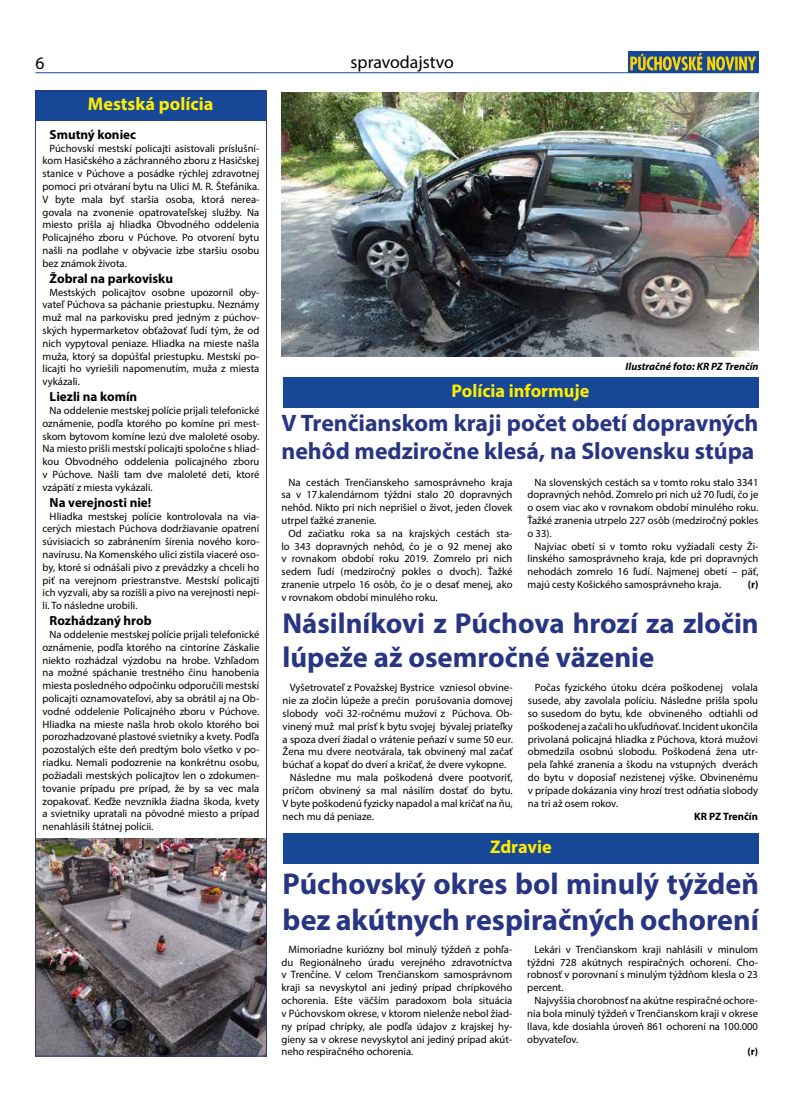
<style>
.page{position:relative;width:794px;height:1110px;background:#fff}
.page>*{position:absolute;margin:0;border:0;box-sizing:border-box;transform-origin:0 0}
.t1{font:700 30.12px/36.1px "Myriad Pro";color:#283583}
.t2{font:700 28.88px/34.6px "Myriad Pro";color:#283583}
.t3{font:700 23.88px/28.6px "Myriad Pro";color:#283583}
.t4{font:700 18.38px "Myriad Pro";color:#ffed00}
.t5{font:17.75px "Myriad Pro";color:#000}
.t6{font:700 13.12px "Myriad Pro";color:#000}
.t7{font:10.62px/12.8px "Myriad Pro";color:#000;text-align:justify}
.t8{font:italic 700 10.62px "Myriad Pro";color:#000}
.t9{font:700 10.62px "Myriad Pro";color:#000}
</style>
<div class="page">
<hr style="left:35px;top:72px;width:723px;height:1px;background:#174898">
<div style="left:628px;top:51px;width:130px;height:22px;background:#174898"></div>
<svg style="left:630px;top:53px;width:126px;height:18px"></svg>
<div style="left:35px;top:91px;width:231px;height:30px;background:#174898"></div>
<div style="left:283px;top:377px;width:475px;height:30px;background:#174898"></div>
<div style="left:283px;top:832px;width:475px;height:31px;background:#174898"></div>
<img style="left:281px;top:92px;width:477px;height:265px">
<img style="left:37px;top:838px;width:228px;height:215px">
<div style="left:35px;top:91px;width:232px;height:964px;border:1px solid #283583"></div>
<h3 class="t5" style="left:35px;top:52px;width:11px">6</h3>
<h3 class="t5" style="left:350px;top:51px;width:105px">spravodajstvo</h3>
<h3 class="t4" style="left:88px;top:92px;width:127px">Mestská polícia</h3>
<p class="t6" style="left:50px;top:126px;width:88px">Smutný koniec</p>
<p class="t7" style="left:43px;top:141px;width:218px;text-indent:7px">Púchovskí mestskí policajti asistovali príslušní&shy;kom Hasičského a záchranného zboru z Hasičskej stanice v Púchove a posádke rýchlej zdravotnej pomoci pri otváraní bytu na Ulici M. R. Štefánika.<br>V byte mala byť staršia osoba, ktorá nerea&shy;govala na zvonenie opatrovateľskej služby. Na miesto prišla aj hliadka Obvodného oddelenia Policajného zboru v Púchove. Po otvorení bytu našli na podlahe v obývacie izbe staršiu osobu bez známok života.</p>
<p class="t6" style="left:50px;top:270px;width:125px">Žobral na parkovisku</p>
<p class="t7" style="left:43px;top:285px;width:218px;text-indent:7px">Mestských policajtov osobne upozornil oby&shy;vateľ Púchova sa páchanie priestupku. Neznámy muž mal na parkovisku pred jedným z púchov&shy;ských hypermarketov obťažovať ľudí tým, že od nich vypytoval peniaze. Hliadka na mieste našla muža, ktorý sa dopúšťal priestupku. Mestskí po&shy;licajti ho vyriešili napomenutím, muža z miesta vykázali.</p>
<p class="t6" style="left:50px;top:388px;width:89px">Liezli na komín</p>
<p class="t7" style="left:43px;top:403px;width:218px;text-indent:7px">Na oddelenie mestskej polície prijali telefonické oznámenie, podľa ktorého po komíne pri mest&shy;skom bytovom komíne lezú dve maloleté osoby.<br>Na miesto prišli mestskí policajti spoločne s hliad&shy;kou Obvodného oddelenia policajného zboru v Púchove. Našli tam dve maloleté deti, ktoré vzápätí z miesta vykázali.</p>
<p class="t6" style="left:50px;top:493px;width:103px">Na verejnosti nie!</p>
<p class="t7" style="left:43px;top:509px;width:218px;text-indent:7px">Hliadka mestskej polície kontrolovala na via&shy;cerých miestach Púchova dodržiavanie opatrení súvisiacich so zabránením šírenia nového koro&shy;navírusu. Na Komenského ulici zistila viaceré oso&shy;by, ktoré si odnášali pivo z prevádzky a chceli ho piť na verejnom priestranstve. Mestskí policajti ich vyzvali, aby sa rozišli a pivo na verejnosti nepi&shy;li. To následne urobili.</p>
<p class="t6" style="left:50px;top:612px;width:103px">Rozhádzaný hrob</p>
<p class="t7" style="left:43px;top:627px;width:218px;text-indent:7px">Na oddelenie mestskej polície prijali telefonické oznámenie, podľa ktorého na cintoríne Záskalie niekto rozhádzal výzdobu na hrobe. Vzhľadom na možné spáchanie trestného činu hanobenia miesta posledného odpočinku odporučili mestskí policajti oznamovateľovi, aby sa obrátil aj na Ob&shy;vodné oddelenie Policajného zboru v Púchove.<br>Hliadka na mieste našla hrob okolo ktorého boi porozhadzované plastové svietniky a kvety. Podľa pozostalých ešte deň predtým bolo všetko v po&shy;riadku. Nemali podozrenie na konkrétnu osobu, požiadali mestských policajtov len o zdokumen&shy;tovanie prípadu pre prípad, že by sa vec mala zopakovať. Keďže nevznikla žiadna škoda, kvety a svietniky upratali na pôvodné miesto a prípad nenahlásili štátnej polícii.</p>
<p class="t8" style="left:625px;top:359px;width:134px">Ilustračné foto: KR PZ Trenčín</p>
<h3 class="t4" style="left:451px;top:378px;width:139px">Polícia informuje</h3>
<h3 class="t3" style="left:281px;top:407px;width:478px">V Trenčianskom kraji počet obetí dopravných nehôd medziročne klesá, na Slovensku stúpa</h3>
<p class="t7" style="left:281px;top:475px;width:232px;text-indent:7px">Na cestách Trenčianskeho samosprávneho kraja sa v 17.kalendárnom týždni stalo 20 dopravných nehôd. Nikto pri nich neprišiel o život, jeden človek utrpel ťažké zranenie.</p>
<p class="t7" style="left:281px;top:526px;width:232px;text-indent:7px">Od začiatku roka sa na krajských cestách sta&shy;lo 343 dopravných nehôd, čo je o 92 menej ako v rovnakom období roku 2019. Zomrelo pri nich sedem ľudí (medziročný pokles o dvoch). Ťažké zranenie utrpelo 16 osôb, čo je o desať menej, ako v rovnakom období minulého roku.</p>
<p class="t7" style="left:527px;top:475px;width:232px;text-indent:7px">Na slovenských cestách sa v tomto roku stalo 3341 dopravných nehôd. Zomrelo pri nich už 70 ľudí, čo je o osem viac ako v rovnakom období minulého roku.<br>Ťažké zranenia utrpelo 227 osôb (medziročný pokles o 33).</p>
<p class="t7" style="left:527px;top:539px;width:232px;text-indent:7px">Najviac obetí si v tomto roku vyžiadali cesty Ži&shy;linského samosprávneho kraja, kde pri dopravných nehodách zomrelo 16 ľudí. Najmenej obetí – päť, majú cesty Košického samosprávneho kraja.</p>
<p class="t9" style="left:748px;top:577px;width:12px">(r)</p>
<h2 class="t2" style="left:282px;top:604px;width:478px">Násilníkovi z Púchova hrozí za zločin lúpeže až osemročné väzenie</h2>
<p class="t7" style="left:290px;top:681px;width:225px">Vyšetrovateľ z Považskej Bystrice vzniesol obvine-</p>
<p class="t7" style="left:283px;top:693px;width:232px">nie za zločin lúpeže a prečin porušovania domovej</p>
<p class="t7" style="left:283px;top:706px;width:232px">slobody voči 32-ročnému mužovi z Púchova. Ob-</p>
<p class="t7" style="left:283px;top:719px;width:232px">vinený muž mal prísť k bytu svojej bývalej priateľky</p>
<p class="t7" style="left:283px;top:732px;width:232px">a spoza dverí žiadal o vrátenie peňazí v sume 50 eur.</p>
<p class="t7" style="left:283px;top:745px;width:232px">Žena mu dvere neotvárala, tak obvinený mal začať</p>
<p class="t7" style="left:283px;top:758px;width:225px">búchať a kopať do dverí a kričať, že dvere vykopne.</p>
<p class="t7" style="left:290px;top:770px;width:225px">Následne mu mala poškodená dvere pootvoriť,</p>
<p class="t7" style="left:283px;top:783px;width:232px">pričom obvinený sa mal násilím dostať do bytu.</p>
<p class="t7" style="left:283px;top:796px;width:232px">V byte poškodenú fyzicky napadol a mal kričať na ňu,</p>
<p class="t7" style="left:283px;top:809px;width:93px">nech mu dá peniaze.</p>
<p class="t7" style="left:528px;top:681px;width:232px;text-indent:7px">Počas fyzického útoku dcéra poškodenej volala susede, aby zavolala políciu. Následne prišla spolu so susedom do bytu, kde obvineného odtiahli od poškodenej a začali ho ukľudňovať. Incident ukončila privolaná policajná hliadka z Púchova, ktorá mužovi obmedzila osobnú slobodu. Poškodená žena utr&shy;pela ľahké zranenia a škodu na vstupných dverách do bytu v doposiaľ nezistenej výške. Obvinenému v prípade dokázania viny hrozí trest odňatia slobody na tri až osem rokov.</p>
<p class="t9" style="left:694px;top:808px;width:65px">KR PZ Trenčín</p>
<h3 class="t4" style="left:490px;top:834px;width:63px">Zdravie</h3>
<h1 class="t1" style="left:283px;top:864px;width:478px">Púchovský okres bol minulý týždeň bez akútnych respiračných ochorení</h1>
<p class="t7" style="left:281px;top:942px;width:232px;text-indent:7px">Mimoriadne kuriózny bol minulý týždeň z pohľa&shy;du Regionálneho úradu verejného zdravotníctva v Trenčíne. V celom Trenčianskom samosprávnom kraji sa nevyskytol ani jediný prípad chrípkového ochorenia. Ešte väčším paradoxom bola situácia v Púchovskom okrese, v ktorom nielenže nebol žiad&shy;ny prípad chrípky, ale podľa údajov z krajskej hy&shy;gieny sa v okrese nevyskytol ani jediný prípad akút&shy;neho respiračného ochorenia.</p>
<p class="t7" style="left:527px;top:942px;width:232px;text-indent:7px">Lekári v Trenčianskom kraji nahlásili v minulom týždni 728 akútnych respiračných ochorení. Cho&shy;robnosť v porovnaní s minulým týždňom klesla o 23 percent.</p>
<p class="t7" style="left:527px;top:993px;width:232px;text-indent:7px">Najvyššia chorobnosť na akútne respiračné ochore&shy;nia bola minulý týždeň v Trenčianskom kraji v okrese Ilava, kde dosiahla úroveň 861 ochorení na 100.000 obyvateľov.</p>
<p class="t9" style="left:747px;top:1044px;width:12px">(r)</p>
</div>
